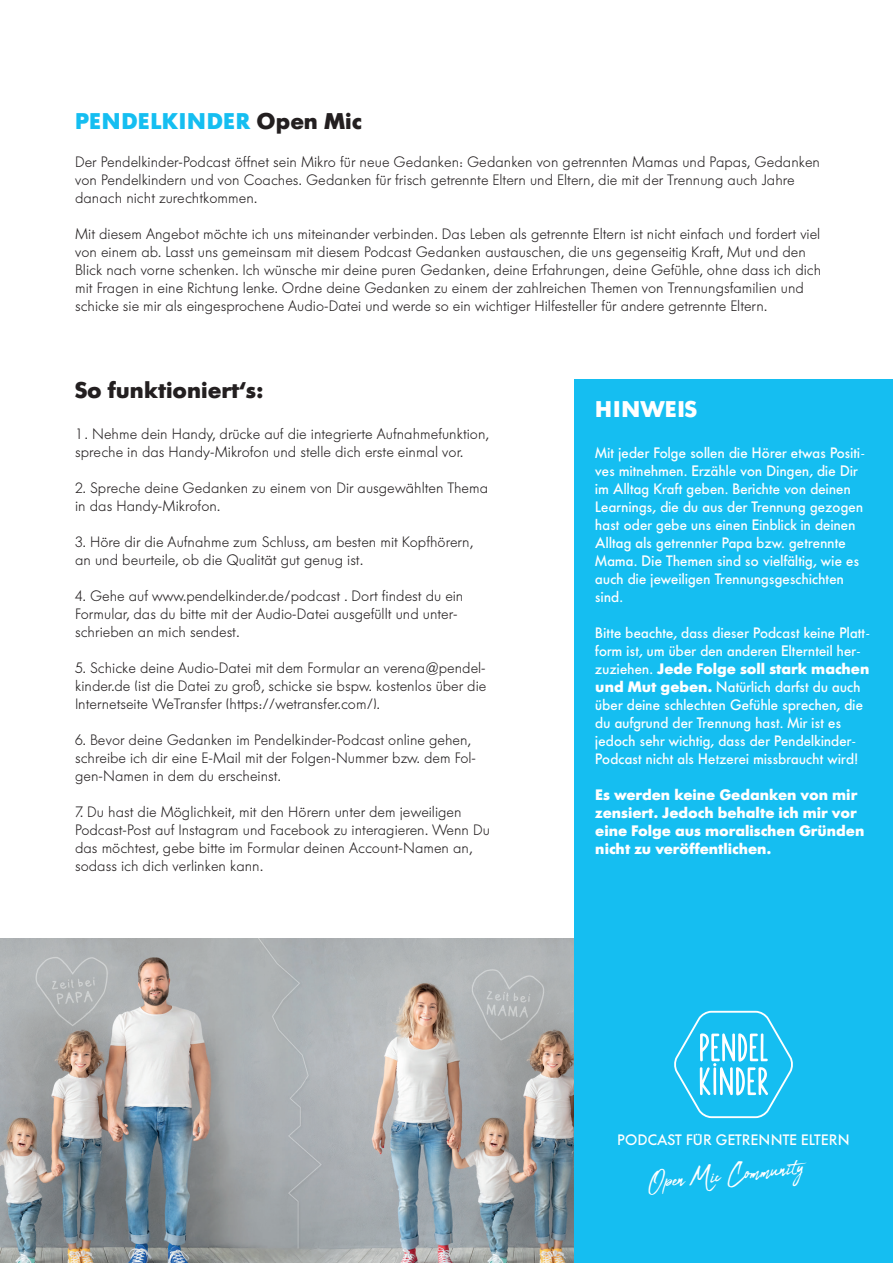
<style>
.page{position:relative;width:893px;height:1263px;background:#fff}
.page>*{position:absolute;margin:0;border:0;box-sizing:border-box;transform-origin:0 0}
.t1{font:31.65px "Abuget";color:#fff}
.t2{font:700 22.5px "Futura BQ";letter-spacing:.01em;color:#15bef1}
.t3{font:700 22.5px "Futura BQ";color:#231f20}
.t4{font:700 22.5px "Futura BQ";letter-spacing:.02em;color:#fff}
.t5{font:300 15px/18px "Futura BQ";color:#231f20}
.t6{font:500 15px/18px "Futura BQ";color:#fff}
.t7{font:700 15px/18px "Futura BQ";color:#fff}
.s1{color:#231f20}
.s2{font-weight:700}
</style>
<div class="page">
<img style="left:0;top:939px;width:574px;height:324px">
<div style="left:574px;top:380px;width:319px;height:883px;background:#15bef1"></div>
<svg style="left:674px;top:1011px;width:119px;height:107px"></svg>
<h2 class="t2" style="left:75px;top:108px;width:288px">PENDELKINDER <span class="s1">Open Mic</span></h2>
<p class="t5" style="left:75px;top:153px;width:746px">Der Pendelkinder-Podcast öffnet sein Mikro für neue Gedanken: Gedanken von getrennten Mamas und Papas, Gedanken von Pendelkindern und von Coaches. Gedanken für frisch getrennte Eltern und Eltern, die mit der Trennung auch Jahre danach nicht zurechtkommen.</p>
<p class="t5" style="left:75px;top:225px;width:748px">Mit diesem Angebot möchte ich uns miteinander verbinden. Das Leben als getrennte Eltern ist nicht einfach und fordert viel von einem ab. Lasst uns gemeinsam mit diesem Podcast Gedanken austauschen, die uns gegenseitig Kraft, Mut und den Blick nach vorne schenken. Ich wünsche mir deine puren Gedanken, deine Erfahrungen, deine Gefühle, ohne dass ich dich mit Fragen in eine Richtung lenke. Ordne deine Gedanken zu einem der zahlreichen Themen von Trennungsfamilien und schicke sie mir als eingesprochene Audio-Datei und werde so ein wichtiger Hilfesteller für andere getrennte Eltern.</p>
<h2 class="t3" style="left:75px;top:376px;width:189px">So funktioniert‘s:</h2>
<p class="t5" style="left:75px;top:425px;width:415px">1 . Nehme dein Handy, drücke auf die integrierte Aufnahmefunktion, spreche in das Handy-Mikrofon und stelle dich erste einmal vor.</p>
<p class="t5" style="left:75px;top:479px;width:415px">2. Spreche deine Gedanken zu einem von Dir ausgewählten Thema in das Handy-Mikrofon.</p>
<p class="t5" style="left:75px;top:533px;width:400px">3. Höre dir die Aufnahme zum Schluss, am besten mit Kopfhörern, an und beurteile, ob die Qualität gut genug ist.</p>
<p class="t5" style="left:75px;top:587px;width:390px">4. Gehe auf www.pendelkinder.de/podcast . Dort findest du ein<br>Formular, das du bitte mit der Audio-Datei ausgefüllt und unter&shy;schrieben an mich sendest.</p>
<p class="t5" style="left:75px;top:659px;width:413px;text-align:justify">5. Schicke deine Audio-Datei mit dem Formular an verena@pendel&shy;kinder.de (ist die Datei zu groß, schicke sie bspw. kostenlos über die Internetseite WeTransfer (https://wetransfer.com/).</p>
<p class="t5" style="left:75px;top:731px;width:402px">6. Bevor deine Gedanken im Pendelkinder-Podcast online gehen, schreibe ich dir eine E-Mail mit der Folgen-Nummer bzw. dem Fol&shy;gen-Namen in dem du erscheinst.</p>
<p class="t5" style="left:75px;top:803px;width:416px">7. Du hast die Möglichkeit, mit den Hörern unter dem jeweiligen Podcast-Post auf Instagram und Facebook zu interagieren. Wenn Du das möchtest, gebe bitte im Formular deinen Account-Namen an, sodass ich dich verlinken kann.</p>
<h2 class="t4" style="left:595px;top:395px;width:103px">HINWEIS</h2>
<p class="t6" style="left:595px;top:444px;width:271px">Mit jeder Folge sollen die Hörer etwas Positi&shy;ves mitnehmen. Erzähle von Dingen, die Dir im Alltag Kraft geben. Berichte von deinen Learnings, die du aus der Trennung gezogen hast oder gebe uns einen Einblick in deinen Alltag als getrennter Papa bzw. getrennte Mama. Die Themen sind so vielfältig, wie es auch die jeweiligen Trennungsgeschichten sind.</p>
<p class="t6" style="left:595px;top:624px;width:276px">Bitte beachte, dass dieser Podcast keine Platt&shy;form ist, um über den anderen Elternteil her&shy;zuziehen. <span class="s2">Jede Folge soll stark machen und Mut geben.</span> Natürlich darfst du auch über deine schlechten Gefühle sprechen, die du aufgrund der Trennung hast. Mir ist es jedoch sehr wichtig, dass der Pendelkinder-Podcast nicht als Hetzerei missbraucht wird!</p>
<p class="t7" style="left:595px;top:786px;width:271px">Es werden keine Gedanken von mir zensiert. Jedoch behalte ich mir vor eine Folge aus moralischen Gründen nicht zu veröffentlichen.</p>
<p class="t6" style="left:617px;top:1131px;width:234px">PODCAST FÜR GETRENNTE ELTERN</p>
<h1 class="t1" style="left:646px;top:1164px;width:158px;rotate:-6deg">Open Mic Community</h1>
</div>
